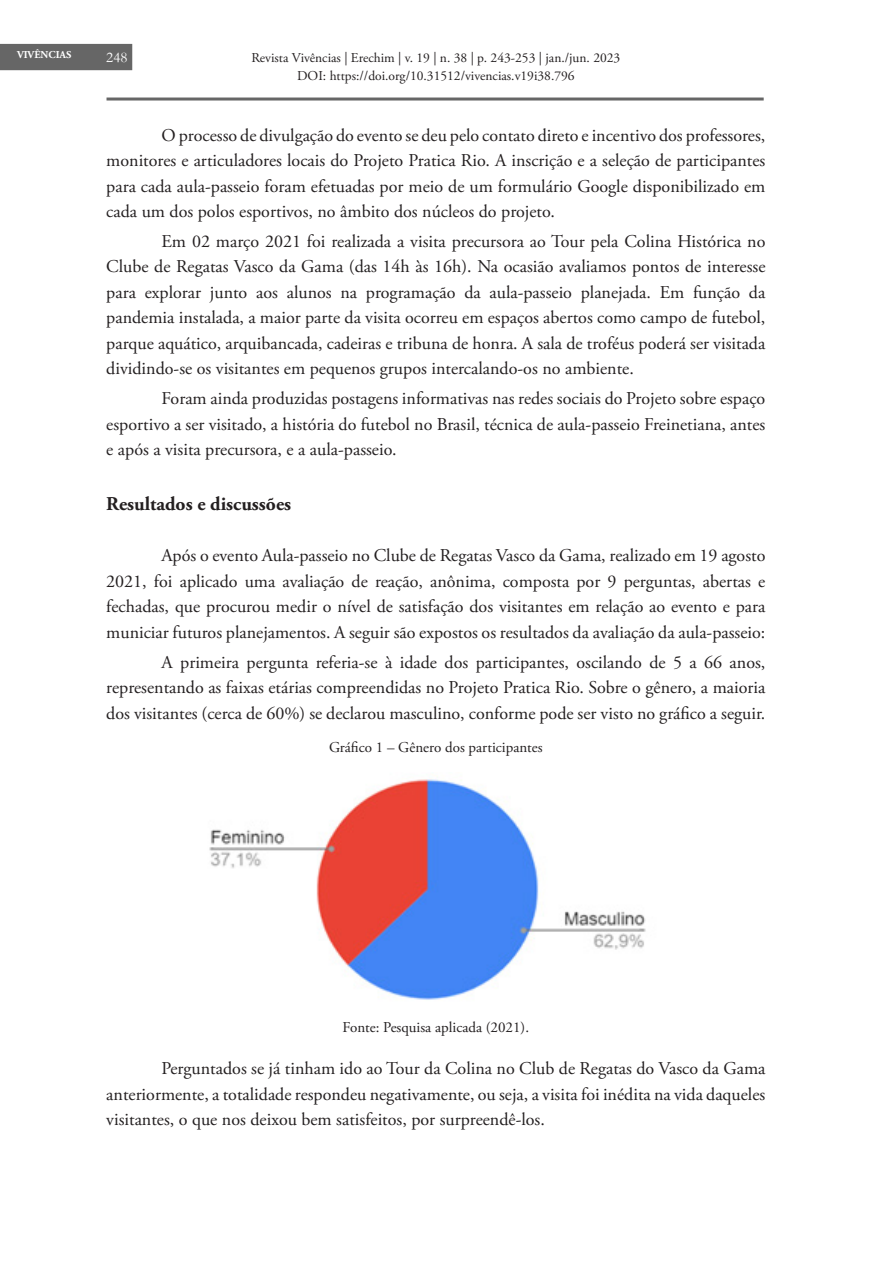
<style>
.page{position:relative;width:893px;height:1263px;background:#fff}
.page>*{position:absolute;margin:0;border:0;box-sizing:border-box;transform-origin:0 0}
.Subtítulos_no_capítu{font:700 19.5px "Adobe Garamond Pro";color:#231f20}
.TEXTO_NORMAL{font:18px/25.5px "Adobe Garamond Pro";color:#231f20;text-align:justify}
.Tabela{font:15px "Adobe Garamond Pro";color:#231f20}
.t1{font:15px "Garamond";color:#fff}
.t2{font:13.5px/18px "Adobe Garamond Pro";color:#231f20;text-align:center}
.t3{font:700 10.5px "Adobe Garamond Pro";color:#fff}
</style>
<div class="page">
<div style="left:0;top:44px;width:132px;height:26px;background:#666"></div>
<hr style="left:107px;top:98px;width:657px;height:3px;background:#666">
<img style="left:209px;top:779px;width:437px;height:221px">
<p class="t3" style="left:17px;top:49px;width:56px">VIVÊNCIAS</p>
<p class="t2" style="left:251px;top:49px;width:370px">Revista Vivências | Erechim | v. 19 | n. 38 | p. 243-253 | jan./jun. 2023<br>DOI: https://doi.org/10.31512/vivencias.v19i38.796</p>
<p class="t1" style="left:106px;top:47px;width:23px">248</p>
<p class="TEXTO_NORMAL" style="left:106px;top:123px;width:661px;text-indent:55px">O processo de divulgação do evento se deu pelo contato direto e incentivo dos professores, monitores e articuladores locais do Projeto Pratica Rio. A inscrição e a seleção de participantes para cada aula-passeio foram efetuadas por meio de um formulário Google disponibilizado em cada um dos polos esportivos, no âmbito dos núcleos do projeto.</p>
<p class="TEXTO_NORMAL" style="left:106px;top:229px;width:661px;text-indent:55px">Em 02 março 2021 foi realizada a visita precursora ao Tour pela Colina Histórica no Clube de Regatas Vasco da Gama (das 14h às 16h). Na ocasião avaliamos pontos de interesse para explorar junto aos alunos na programação da aula-passeio planejada. Em função da pandemia instalada, a maior parte da visita ocorreu em espaços abertos como campo de futebol, parque aquático, arquibancada, cadeiras e tribuna de honra. A sala de troféus poderá ser visitada dividindo-se os visitantes em pequenos grupos intercalando-os no ambiente.</p>
<p class="TEXTO_NORMAL" style="left:106px;top:386px;width:660px;text-indent:55px">Foram ainda produzidas postagens informativas nas redes sociais do Projeto sobre espaço esportivo a ser visitado, a história do futebol no Brasil, técnica de aula-passeio Freinetiana, antes e após a visita precursora, e a aula-passeio.</p>
<p class="Subtítulos_no_capítu" style="left:106px;top:493px;width:186px">Resultados e discussões</p>
<p class="TEXTO_NORMAL" style="left:106px;top:544px;width:661px;text-indent:55px">Após o evento Aula-passeio no Clube de Regatas Vasco da Gama, realizado em 19 agosto 2021, foi aplicado uma avaliação de reação, anônima, composta por 9 perguntas, abertas e fechadas, que procurou medir o nível de satisfação dos visitantes em relação ao evento e para municiar futuros planejamentos. A seguir são expostos os resultados da avaliação da aula-passeio:</p>
<p class="TEXTO_NORMAL" style="left:106px;top:650px;width:661px;text-indent:55px">A primeira pergunta referia-se à idade dos participantes, oscilando de 5 a 66 anos, representando as faixas etárias compreendidas no Projeto Pratica Rio. Sobre o gênero, a maioria dos visitantes (cerca de 60%) se declarou masculino, conforme pode ser visto no gráfico a seguir.</p>
<p class="Tabela" style="left:329px;top:739px;width:215px">Gráfico 1 – Gênero dos participantes</p>
<p class="Tabela" style="left:342px;top:1018px;width:188px">Fonte: Pesquisa aplicada (2021).</p>
<p class="TEXTO_NORMAL" style="left:106px;top:1056px;width:661px;text-indent:55px">Perguntados se já tinham ido ao Tour da Colina no Club de Regatas do Vasco da Gama anteriormente, a totalidade respondeu negativamente, ou seja, a visita foi inédita na vida daqueles visitantes, o que nos deixou bem satisfeitos, por surpreendê-los.</p>
</div>
